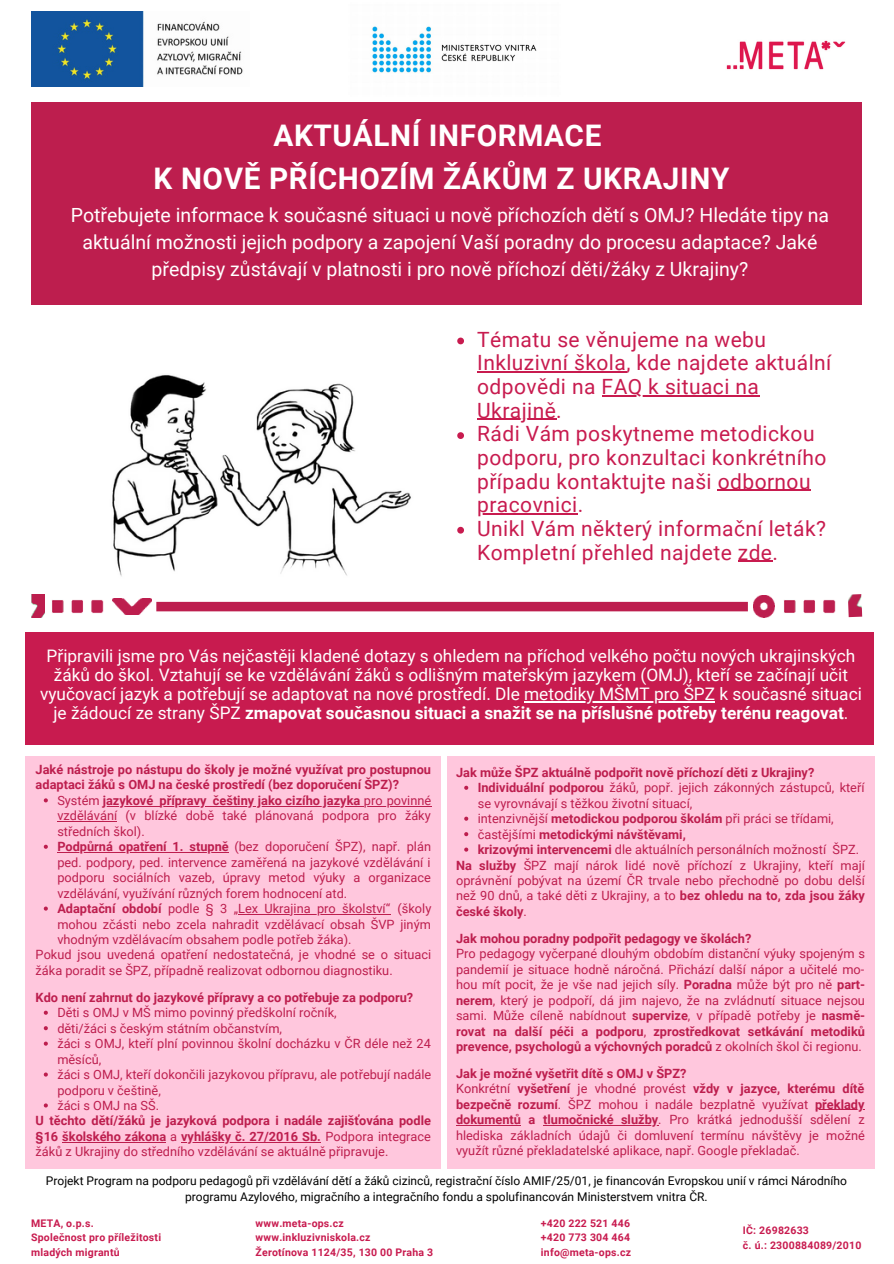
<style>
.page{position:relative;width:894px;height:1264px;background:#fff}
.page>*{position:absolute;margin:0;border:0;box-sizing:border-box;transform-origin:0 0}
.t1{font:700 29.7px "Roboto";letter-spacing:.02em;color:#fff}
.t2{font:21px/23.7px "Roboto";letter-spacing:.02em;color:#c81b4f}
.t3{font:19.5px/27px "Roboto";color:#fff;text-align:center}
.t4{font:17.25px/19.2px "Roboto";color:#fff;text-align:center}
.t5{font:12.75px/15.5px "Roboto";color:#bd1e4e;text-align:justify}
.t6{font:700 12.75px/15.5px "Roboto";color:#bd1e4e}
.t7{font:12px/15.8px "Roboto";color:#000;text-align:center}
.t8{font:700 10.5px "Roboto";letter-spacing:.02em;color:#c81b4f}
.s1{font-weight:700}
.s2{font-weight:400}
</style>
<div class="page">
<div style="left:26px;top:756px;width:415px;height:412px;background:#ffc7dd"></div>
<div style="left:31px;top:102px;width:830px;height:203px;background:#bd1e4e"></div>
<img style="left:372px;top:26px;width:165px;height:47px">
<img style="left:726px;top:40px;width:120px;height:30px">
<img style="left:31px;top:12px;width:212px;height:74px">
<div style="left:26px;top:632px;width:847px;height:113px;background:#c81b4f"></div>
<div style="left:156px;top:602px;width:591px;height:9px;background:#bd1e4e"></div>
<img style="left:112px;top:598px;width:40px;height:16px">
<img style="left:52px;top:599px;width:51px;height:14px">
<img style="left:31px;top:594px;width:14px;height:23px">
<img style="left:753px;top:595px;width:21px;height:22px">
<img style="left:848px;top:594px;width:13px;height:23px">
<img style="left:783px;top:599px;width:51px;height:14px">
<div style="left:447px;top:756px;width:427px;height:412px;background:#ffc7dd"></div>
<svg style="left:464px;top:785px;width:4px;height:4px"></svg>
<svg style="left:464px;top:816px;width:4px;height:4px"></svg>
<svg style="left:464px;top:832px;width:4px;height:4px"></svg>
<svg style="left:464px;top:847px;width:4px;height:4px"></svg>
<hr style="left:814px;top:1109px;width:50px;height:1px;background:#bd1e4e">
<hr style="left:456px;top:1124px;width:65px;height:1px;background:#bd1e4e">
<hr style="left:543px;top:1124px;width:115px;height:1px;background:#bd1e4e">
<svg style="left:44px;top:798px;width:4px;height:4px"></svg>
<hr style="left:103px;top:805px;width:50px;height:1px;background:#bd1e4e">
<hr style="left:160px;top:805px;width:46px;height:1px;background:#bd1e4e">
<hr style="left:213px;top:805px;width:151px;height:1px;background:#bd1e4e">
<hr style="left:364px;top:805px;width:67px;height:1px;background:#bd1e4e">
<hr style="left:57px;top:821px;width:60px;height:1px;background:#bd1e4e">
<svg style="left:44px;top:844px;width:4px;height:4px"></svg>
<hr style="left:66px;top:852px;width:163px;height:1px;background:#bd1e4e">
<svg style="left:44px;top:906px;width:4px;height:4px"></svg>
<hr style="left:238px;top:913px;width:147px;height:1px;background:#bd1e4e">
<svg style="left:44px;top:1010px;width:4px;height:4px"></svg>
<svg style="left:44px;top:1026px;width:4px;height:4px"></svg>
<svg style="left:44px;top:1041px;width:4px;height:4px"></svg>
<svg style="left:44px;top:1072px;width:4px;height:4px"></svg>
<svg style="left:44px;top:1103px;width:4px;height:4px"></svg>
<hr style="left:62px;top:1141px;width:104px;height:1px;background:#bd1e4e">
<hr style="left:181px;top:1141px;width:140px;height:1px;background:#bd1e4e">
<img style="left:112px;top:375px;width:299px;height:202px">
<svg style="left:457px;top:337px;width:7px;height:7px"></svg>
<hr style="left:477px;top:371px;width:149px;height:1px;background:#c81b4f">
<hr style="left:601px;top:395px;width:158px;height:1px;background:#c81b4f">
<hr style="left:477px;top:418px;width:79px;height:2px;background:#c81b4f">
<svg style="left:457px;top:432px;width:7px;height:7px"></svg>
<hr style="left:717px;top:489px;width:93px;height:2px;background:#c81b4f">
<hr style="left:477px;top:513px;width:100px;height:1px;background:#c81b4f">
<svg style="left:457px;top:527px;width:7px;height:6px"></svg>
<hr style="left:737px;top:560px;width:35px;height:1px;background:#c81b4f">
<hr style="left:524px;top:701px;width:125px;height:1px;background:#fff">
<hr style="left:649px;top:701px;width:66px;height:1px;background:#fff">
<p class="t1" style="left:273px;top:119px;width:329px">AKTUÁLNÍ INFORMACE</p>
<p class="t1" style="left:153px;top:162px;width:577px">K NOVĚ PŘÍCHOZÍM ŽÁKŮM Z UKRAJINY</p>
<p class="t3" style="left:71px;top:202px;width:759px">Potřebujete informace k současné situaci u nově příchozích dětí s OMJ? Hledáte tipy na aktuální možnosti jejich podpory a zapojení Vaší poradny do procesu adaptace? Jaké předpisy zůstávají v platnosti i pro nově příchozí děti/žáky z Ukrajiny?</p>
<p class="t2" style="left:477px;top:327px;width:355px">Tématu se věnujeme na webu<br>Inkluzivní škola, kde najdete aktuální odpovědi na FAQ k situaci na<br>Ukrajině.</p>
<p class="t2" style="left:477px;top:422px;width:350px">Rádi Vám poskytneme metodickou podporu, pro konzultaci konkrétního případu kontaktujte naši odbornou pracovnici.</p>
<p class="t2" style="left:477px;top:517px;width:350px">Unikl Vám některý informační leták?<br>Kompletní přehled najdete zde.</p>
<p class="t4" style="left:40px;top:646px;width:823px">Připravili jsme pro Vás nejčastěji kladené dotazy s ohledem na příchod velkého počtu nových ukrajinských žáků do škol. Vztahují se ke vzdělávání žáků s odlišným mateřským jazykem (OMJ), kteří se začínají učit vyučovací jazyk a potřebují se adaptovat na nové prostředí. Dle metodiky MŠMT pro ŠPZ k současné situaci je žádoucí ze strany ŠPZ <span class="s1">zmapovat současnou situaci a snažit se na příslušné potřeby terénu reagovat</span>.</p>
<p class="t6" style="left:36px;top:761px;width:397px">Jaké nástroje po nástupu do školy je možné využívat pro postupnou adaptaci žáků s OMJ na české prostředí (bez doporučení ŠPZ)?</p>
<p class="t5" style="left:57px;top:792px;width:375px">Systém <span class="s1">jazykové přípravy češtiny jako cizího jazyka</span> pro povinné vzdělávání (v blízké době také plánovaná podpora pro žáky středních škol).</p>
<p class="t5" style="left:57px;top:839px;width:375px"><span class="s1">Podpůrná opatření 1. stupně</span> (bez doporučení ŠPZ), např. plán ped. podpory, ped. intervence zaměřená na jazykové vzdělávání i podporu sociálních vazeb, úpravy metod výuky a organizace vzdělávání, využívání různých forem hodnocení atd.</p>
<p class="t5" style="left:57px;top:901px;width:375px"><span class="s1">Adaptační období</span> podle § 3 „Lex Ukrajina pro školství“ (školy mohou zčásti nebo zcela nahradit vzdělávací obsah ŠVP jiným vhodným vzdělávacím obsahem podle potřeb žáka).</p>
<p class="t5" style="left:36px;top:947px;width:397px">Pokud jsou uvedená opatření nedostatečná, je vhodné se o situaci žáka poradit se ŠPZ, případně realizovat odbornou diagnostiku.</p>
<p class="t6" style="left:36px;top:989px;width:379px">Kdo není zahrnut do jazykové přípravy a co potřebuje za podporu?</p>
<p class="t5" style="left:57px;top:1005px;width:281px">Děti s OMJ v MŠ mimo povinný předškolní ročník,</p>
<p class="t5" style="left:57px;top:1020px;width:226px">děti/žáci s českým státním občanstvím,</p>
<p class="t5" style="left:57px;top:1036px;width:375px">žáci s OMJ, kteří plní povinnou školní docházku v ČR déle než 24 měsíců,</p>
<p class="t5" style="left:57px;top:1066px;width:375px">žáci s OMJ, kteří dokončili jazykovou přípravu, ale potřebují nadále podporu v češtině,</p>
<p class="t5" style="left:57px;top:1097px;width:103px">žáci s OMJ na SŠ.</p>
<p class="t6" style="left:36px;top:1113px;width:396px;text-align:justify">U těchto dětí/žáků je jazyková podpora i nadále zajišťována podle §16 školského zákona <span class="s2">a</span> vyhlášky č. 27/2016 Sb. <span class="s2">Podpora integrace žáků z Ukrajiny do středního vzdělávání se aktuálně připravuje.</span></p>
<p class="t6" style="left:456px;top:764px;width:359px">Jak může ŠPZ aktuálně podpořit nově příchozí děti z Ukrajiny?</p>
<p class="t5" style="left:477px;top:780px;width:388px"><span class="s1">Individuální podporou</span> žáků, popř. jejich zákonných zástupců, kteří se vyrovnávají s těžkou životní situací,</p>
<p class="t5" style="left:477px;top:811px;width:357px">intenzivnější <span class="s1">metodickou podporou školám</span> při práci se třídami,</p>
<p class="t6" style="left:477px;top:826px;width:209px"><span class="s2">častějšími</span> metodickými návštěvami,</p>
<p class="t5" style="left:477px;top:842px;width:383px"><span class="s1">krizovými intervencemi</span> dle aktuálních personálních možností ŠPZ.</p>
<p class="t5" style="left:456px;top:857px;width:410px"><span class="s1">Na služby</span> ŠPZ mají nárok lidé nově příchozí z Ukrajiny, kteří mají oprávnění pobývat na území ČR trvale nebo přechodně po dobu delší než 90 dnů, a také děti z Ukrajiny, a to <span class="s1">bez ohledu na to, zda jsou žáky české školy</span>.</p>
<p class="t6" style="left:456px;top:930px;width:297px">Jak mohou poradny podpořit pedagogy ve školách?</p>
<p class="t5" style="left:456px;top:946px;width:410px">Pro pedagogy vyčerpané dlouhým obdobím distanční výuky spojeným s pandemií je situace hodně náročná. Přichází další nápor a učitelé mo&shy;hou mít pocit, že je vše nad jejich síly. <span class="s1">Poradna</span> může být pro ně <span class="s1">part&shy;nerem</span>, který je podpoří, dá jim najevo, že na zvládnutí situace nejsou sami. Může cíleně nabídnout <span class="s1">supervize</span>, v případě potřeby je <span class="s1">nasmě&shy;rovat na další péči a podporu</span>, <span class="s1">zprostředkovat setkávání metodiků prevence, psychologů a výchovných poradců</span> z okolních škol či regionu.</p>
<p class="t6" style="left:456px;top:1065px;width:232px">Jak je možné vyšetřit dítě s OMJ v ŠPZ?</p>
<p class="t5" style="left:456px;top:1081px;width:410px">Konkrétní <span class="s1">vyšetření</span> je vhodné provést <span class="s1">vždy v jazyce, kterému dítě bezpečně rozumí</span>. ŠPZ mohou i nadále bezplatně využívat <span class="s1">překlady dokumentů a tlumočnické služby</span>. Pro krátká jednodušší sdělení z hlediska základních údajů či domluvení termínu návštěvy je možné využít různé překladatelské aplikace, např. Google překladač.</p>
<p class="t7" style="left:46px;top:1173px;width:802px">Projekt Program na podporu pedagogů při vzdělávání dětí a žáků cizinců, registrační číslo AMIF/25/01, je financován Evropskou unií v rámci Národního programu Azylového, migračního a integračního fondu a spolufinancován Ministerstvem vnitra ČR.</p>
<p class="t8" style="left:31px;top:1217px;width:64px">META, o.p.s.</p>
<p class="t8" style="left:31px;top:1231px;width:131px">Společnost pro příležitosti</p>
<p class="t8" style="left:31px;top:1246px;width:90px">mladých migrantů</p>
<p class="t8" style="left:541px;top:1217px;width:91px">+420 222 521 446</p>
<p class="t8" style="left:541px;top:1231px;width:91px">+420 773 304 464</p>
<p class="t8" style="left:541px;top:1246px;width:92px">info@meta-ops.cz</p>
<p class="t8" style="left:255px;top:1217px;width:90px">www.meta-ops.cz</p>
<p class="t8" style="left:255px;top:1231px;width:116px">www.inkluzivniskola.cz</p>
<p class="t8" style="left:255px;top:1246px;width:179px">Žerotínova 1124/35, 130 00 Praha 3</p>
<p class="t8" style="left:742px;top:1224px;width:68px">IČ: 26982633</p>
<p class="t8" style="left:742px;top:1238px;width:120px">č. ú.: 2300884089/2010</p>
</div>
